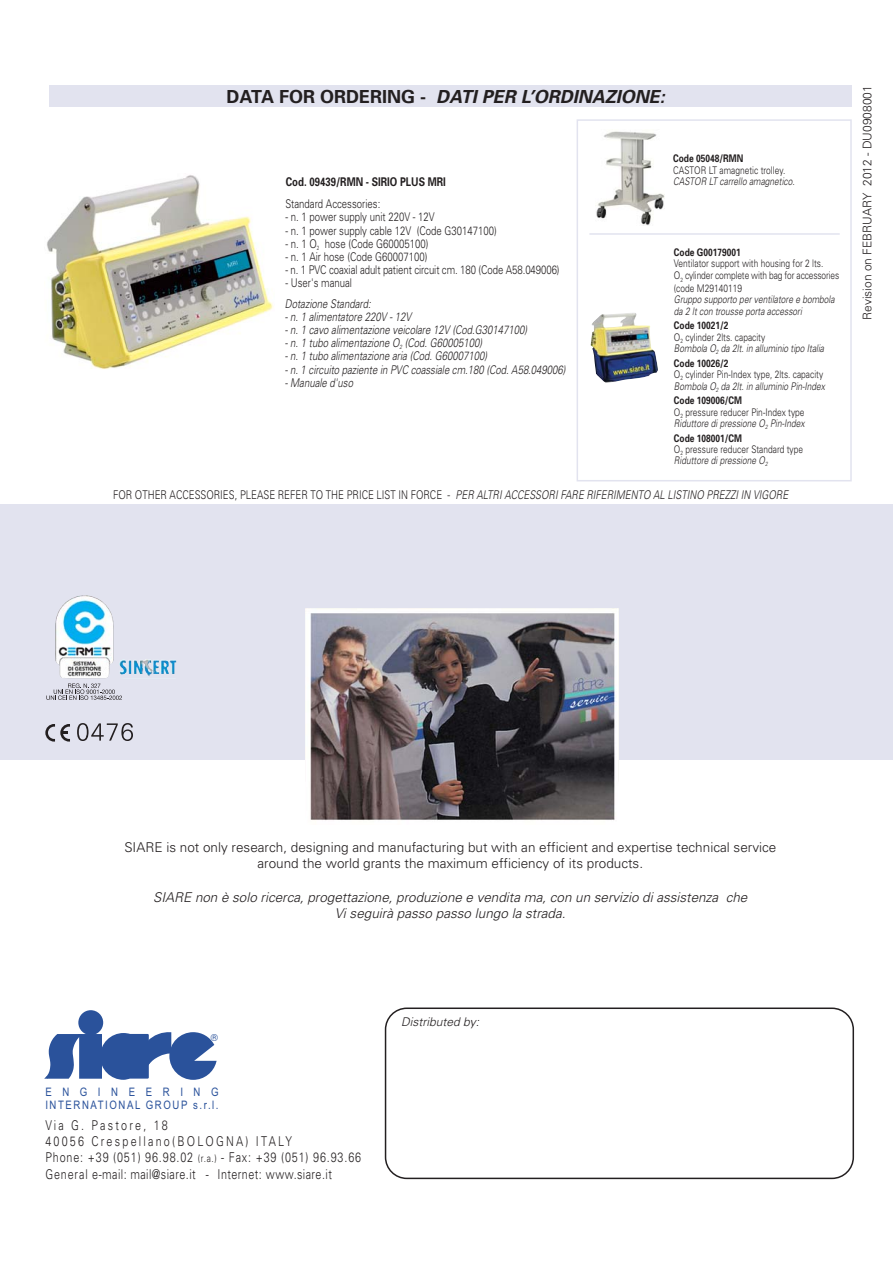
<style>
.page{position:relative;width:893px;height:1262px;background:#fff}
.page>*{position:absolute;margin:0;border:0;box-sizing:border-box;transform-origin:0 0}
.t1{font:italic 700 18px "Univers";color:#231f20}
.t2{font:300 13.5px/16.2px "Univers";color:#231f20;text-align:center}
.t3{font:300 13.5px/16.2px "Univers";letter-spacing:.08em;color:#231f20;scale:.8 1}
.t4{font:italic 300 13.5px/16.2px "Univers";color:#231f20;text-align:center}
.t5{font:italic 300 12px "Univers";color:#231f20;scale:.8 1}
.t6{font:300 12px "Univers";color:#231f20;scale:.8 1}
.t7{font:300 12px "Univers";color:#231f20}
.t8{font:700 12px "Univers";color:#231f20;scale:.8 1}
.t9{font:italic 300 12px "Univers";color:#231f20}
.t10{font:11.7px/12.9px "Arial Narrow";letter-spacing:.135em;color:#2a529b}
.t11{font:300 10.5px/11.4px "Univers";color:#231f20;scale:.8 1}
.t12{font:italic 300 10.5px/11.4px "Univers";color:#231f20;scale:.8 1}
.t13{font:700 10.5px "Univers";color:#231f20;scale:.8 1}
.t14{font:9.6px "Helvetica";color:#2a529b}
.s1{font-style:normal}
.s2{font-weight:700;font-style:normal}
.s3{font-weight:700}
.s4{font-style:italic}
.s5{font-size:10.5px}
</style>
<div class="page">
<div style="left:0;top:504px;width:893px;height:255px;background:#e2e3ef"></div>
<div style="left:49px;top:85px;width:803px;height:22px;background:#e2e3ef"></div>
<img style="left:591px;top:313px;width:67px;height:70px">
<div style="left:577px;top:119px;width:275px;height:362px;border:2px solid #e2e3ef"></div>
<img style="left:47px;top:175px;width:227px;height:195px">
<div style="left:80px;top:1035px;width:21px;height:42px;background:#2a529b"></div>
<div style="left:79px;top:1034px;width:23px;height:44px;border:2px solid #2a529b"></div>
<svg style="left:44px;top:1032px;width:41px;height:47px"></svg>
<div style="left:79px;top:1011px;width:23px;height:23px;background:#2a529b;border-radius:50%"></div>
<div style="left:78px;top:1010px;width:25px;height:25px;border:2px solid #2a529b;border-radius:50%"></div>
<svg style="left:99px;top:1031px;width:118px;height:49px"></svg>
<svg style="left:45px;top:724px;width:25px;height:17px"></svg>
<svg style="left:77px;top:723px;width:56px;height:18px"></svg>
<hr style="left:589px;top:233px;width:251px;height:2px;background:#e2e3ef">
<img style="left:596px;top:131px;width:68px;height:94px">
<img style="left:306px;top:608px;width:313px;height:212px">
<img style="left:55px;top:595px;width:104px;height:83px">
<svg style="left:46px;top:683px;width:76px;height:17px"></svg>
<div style="left:385px;top:1007px;width:469px;height:172px;border:2px solid #231f20;border-radius:21px"></div>
<h1 class="t1" style="left:226px;top:90px;width:443px"><span class="s1">D ATA F O R O R D E R I N G -</span> DATI PER L’ORDINAZIONE:</h1>
<p class="t8" style="left:286px;top:178px;width:202px">Cod. 09439/RMN - SIRIO PLUS MRI</p>
<p class="t13" style="left:673px;top:154px;width:89px">Code 05048/RMN</p>
<p class="t11" style="left:673px;top:166px;width:142px">CASTOR LT amagnetic trolley.</p>
<p class="t12" style="left:673px;top:177px;width:155px">CASTOR LT carrello amagnetico.</p>
<p class="t6" style="left:285px;top:200px;width:120px">Standard Accessories:</p>
<p class="t6" style="left:285px;top:213px;width:188px">- n. 1 power supply unit 220V - 12V</p>
<p class="t6" style="left:285px;top:226px;width:266px">- n. 1 power supply cable 12V (Code G30147100)</p>
<p class="t6" style="left:285px;top:239px;width:180px">- n. 1 O<sub>2</sub> hose (Code G60005100)</p>
<p class="t6" style="left:285px;top:252px;width:179px">- n. 1 Air hose (Code G60007100)</p>
<p class="t6" style="left:285px;top:266px;width:344px">- n. 1 PVC coaxial adult patient circuit cm. 180 (Code A58.049006)</p>
<p class="t6" style="left:285px;top:279px;width:85px">- User's manual</p>
<p class="t5" style="left:285px;top:299px;width:111px">Dotazione Standard:</p>
<p class="t5" style="left:285px;top:312px;width:160px">- n. 1 alimentatore 220V - 12V</p>
<p class="t5" style="left:285px;top:325px;width:307px">- n. 1 cavo alimentazione veicolare 12V (Cod.G30147100)</p>
<p class="t5" style="left:285px;top:338px;width:251px">- n. 1 tubo alimentazione O<sub>2</sub> (Cod. G60005100)</p>
<p class="t5" style="left:285px;top:352px;width:257px">- n. 1 tubo alimentazione aria (Cod. G60007100)</p>
<p class="t5" style="left:285px;top:365px;width:355px">- n. 1 circuito paziente in PVC coassiale cm.180 (Cod. A58.049006)</p>
<p class="t5" style="left:285px;top:378px;width:89px">- Manuale d'uso</p>
<p class="t13" style="left:674px;top:248px;width:85px">Code G00179001</p>
<p class="t11" style="left:674px;top:258px;width:208px;line-height:12.6px">Ventilator support with housing for 2 lts.<br>O<sub>2</sub> cylinder complete with bag for accessories (code M29140119</p>
<p class="t12" style="left:674px;top:295px;width:204px">Gruppo supporto per ventilatore e bombola da 2 lt con trousse porta accessori</p>
<p class="t12" style="left:674px;top:321px;width:191px"><span class="s2">Code 10021/2<br></span><span class="s1">O</span><sub>2</sub> <span class="s1">cylinder 2lts. capacity<br></span>Bombola O<sub>2</sub> da 2lt. in alluminio tipo Italia</p>
<p class="t11" style="left:674px;top:358px;width:192px"><span class="s3">Code 10026/2<br></span>O<sub>2</sub> cylinder Pin-Index type, 2lts. capacity<br><span class="s4">Bombola O</span><sub>2</sub> <span class="s4">da 2lt. in alluminio Pin-Index</span></p>
<p class="t12" style="left:674px;top:396px;width:167px"><span class="s2">Code 109006/CM<br></span><span class="s1">O</span><sub>2</sub> <span class="s1">pressure reducer Pin-Index type<br></span>Riduttore di pressione O<sub>2</sub> Pin-Index</p>
<p class="t11" style="left:674px;top:433px;width:163px"><span class="s3">Code 108001/CM<br></span>O<sub>2</sub> pressure reducer Standard type<br><span class="s4">Riduttore di pressione O</span><sub>2</sub></p>
<p class="t5" style="left:113px;top:490px;width:848px"><span class="s1">FOR OTHER ACCESSORIES, PLEASE REFER TO THE PRICE LIST IN FORCE -</span> PER ALTRI ACCESSORI FARE RIFERIMENTO AL LISTINO PREZZI IN VIGORE</p>
<p class="t7" style="left:863px;top:320px;width:236px;rotate:-90deg">Revision on FEBRUARY 2012 - DU0908001</p>
<p class="t2" style="left:124px;top:840px;width:653px">SIARE is not only research, designing and manufacturing but with an efficient and expertise technical service around the world grants the maximum efficiency of its products.</p>
<p class="t4" style="left:153px;top:890px;width:598px">SIARE non è solo ricerca, progettazione, produzione e vendita ma, con un servizio di assistenza che<br>Vi seguirà passo passo lungo la strada.</p>
<p class="t14" style="left:211px;top:1034px;width:9px">®</p>
<p class="t10" style="left:45px;top:1086px;width:175px">ENGINEERING<br>INTERNATIONAL GROUP s.r.l.</p>
<p class="t3" style="left:45px;top:1118px;width:396px">Via G. Pastore, 18<br>40056 Crespellano(BOLOGNA) ITALY<br>Phone: +39 (051) 96.98.02 <span class="s5">(r.a.)</span> - Fax: +39 (051) 96.93.66<br>General e-mail: mail@siare.it - Internet: www.siare.it</p>
<p class="t9" style="left:401px;top:1017px;width:82px">Distributed by :</p>
</div>
